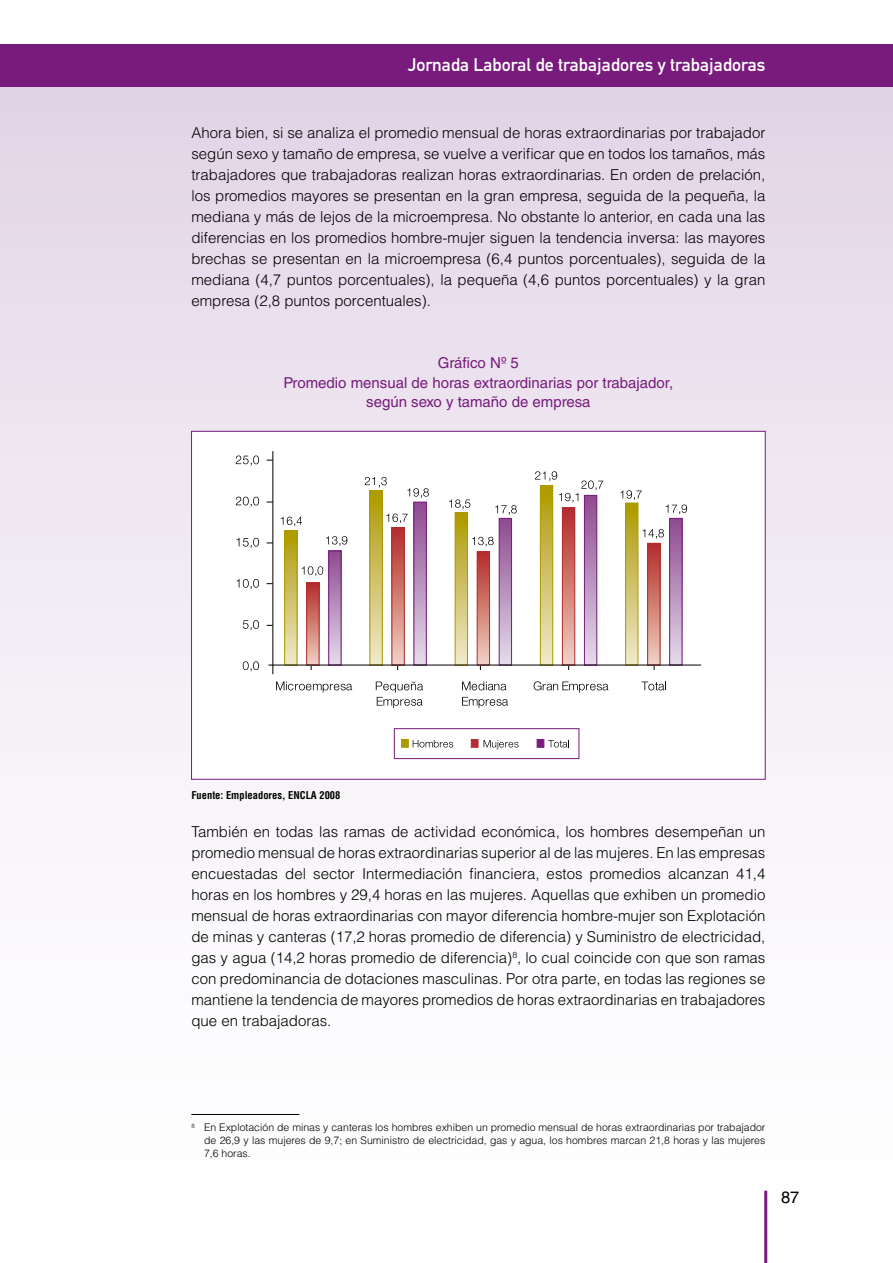
<style>
.page{position:relative;width:893px;height:1263px;background:#fff}
.page>*{position:absolute;margin:0;border:0;box-sizing:border-box;transform-origin:0 0}
.t1{font:18px "DIN Mittelschrift Std";color:#fff}
.t2{font:16.5px "Helvetica LT Std";color:#000}
.t3{font:300 15px/21px "Helvetica LT Std";color:#000;text-align:justify}
.t4{font:15px/19.5px "Helvetica LT Std";color:#781b7d;text-align:center}
.t5{font:300 10.5px/12.6px "Helvetica LT Std";color:#000;text-align:justify}
.t6{font:700 condensed 10.5px "Helvetica LT Std";color:#000}
</style>
<div class="page">
<div style="left:0;top:79px;width:893px;height:1184px;background:linear-gradient(to bottom,#e3d7e8,#fff)"></div>
<div style="left:0;top:44px;width:893px;height:43px;background:#781b7d"></div>
<hr style="left:764px;top:1191px;width:3px;height:72px;background:#781b7d">
<div style="left:191px;top:431px;width:575px;height:349px;background:#fff;border:1px solid #781b7d"></div>
<div style="left:401px;top:739px;width:7px;height:8px;background:#ac9a00"></div>
<div style="left:471px;top:739px;width:7px;height:8px;background:#b32c31;border:1px solid #b32c31"></div>
<div style="left:537px;top:739px;width:7px;height:8px;background:#781b7d"></div>
<svg style="left:413px;top:740px;width:40px;height:7px"></svg>
<svg style="left:484px;top:740px;width:35px;height:9px"></svg>
<svg style="left:548px;top:740px;width:21px;height:7px"></svg>
<div style="left:394px;top:728px;width:185px;height:31px;border:1px solid #781b7d"></div>
<hr style="left:273px;top:451px;width:1px;height:223px;background:#000">
<svg style="left:286px;top:533px;width:9px;height:130px"></svg>
<div style="left:284px;top:531px;width:13px;height:134px;border:1px solid #ac9a00"></div>
<svg style="left:372px;top:492px;width:8px;height:171px"></svg>
<div style="left:370px;top:490px;width:12px;height:175px;border:1px solid #ac9a00"></div>
<svg style="left:457px;top:514px;width:9px;height:149px"></svg>
<div style="left:455px;top:512px;width:13px;height:153px;border:1px solid #ac9a00"></div>
<svg style="left:542px;top:503px;width:9px;height:160px"></svg>
<div style="left:540px;top:486px;width:13px;height:179px;border:1px solid #ac9a00"></div>
<svg style="left:627px;top:505px;width:9px;height:158px"></svg>
<div style="left:625px;top:503px;width:13px;height:162px;border:1px solid #ac9a00"></div>
<svg style="left:308px;top:584px;width:9px;height:79px"></svg>
<div style="left:306px;top:582px;width:13px;height:83px;border:1px solid #b32c31"></div>
<svg style="left:394px;top:530px;width:8px;height:133px"></svg>
<div style="left:392px;top:528px;width:12px;height:137px;border:1px solid #b32c31"></div>
<svg style="left:479px;top:554px;width:9px;height:109px"></svg>
<div style="left:477px;top:552px;width:13px;height:113px;border:1px solid #b32c31"></div>
<svg style="left:564px;top:510px;width:9px;height:153px"></svg>
<div style="left:562px;top:508px;width:13px;height:157px;border:1px solid #b32c31"></div>
<svg style="left:649px;top:545px;width:9px;height:118px"></svg>
<div style="left:647px;top:543px;width:13px;height:122px;border:1px solid #b32c31"></div>
<svg style="left:330px;top:553px;width:9px;height:110px"></svg>
<div style="left:328px;top:551px;width:13px;height:114px;border:1px solid #781b7d"></div>
<svg style="left:416px;top:504px;width:8px;height:159px"></svg>
<div style="left:414px;top:502px;width:12px;height:163px;border:1px solid #781b7d"></div>
<svg style="left:501px;top:520px;width:9px;height:143px"></svg>
<div style="left:499px;top:518px;width:13px;height:147px;border:1px solid #781b7d"></div>
<svg style="left:586px;top:503px;width:9px;height:160px"></svg>
<div style="left:584px;top:495px;width:13px;height:170px;border:1px solid #781b7d"></div>
<svg style="left:671px;top:520px;width:9px;height:143px"></svg>
<div style="left:669px;top:518px;width:13px;height:147px;border:1px solid #781b7d"></div>
<svg style="left:302px;top:566px;width:21px;height:10px"></svg>
<svg style="left:281px;top:517px;width:21px;height:9px"></svg>
<svg style="left:365px;top:477px;width:22px;height:11px"></svg>
<svg style="left:449px;top:499px;width:21px;height:10px"></svg>
<svg style="left:620px;top:490px;width:22px;height:10px"></svg>
<svg style="left:386px;top:514px;width:22px;height:9px"></svg>
<svg style="left:472px;top:537px;width:22px;height:10px"></svg>
<svg style="left:642px;top:529px;width:22px;height:10px"></svg>
<svg style="left:326px;top:536px;width:21px;height:10px"></svg>
<svg style="left:407px;top:488px;width:22px;height:10px"></svg>
<svg style="left:495px;top:505px;width:22px;height:10px"></svg>
<svg style="left:535px;top:471px;width:68px;height:32px"></svg>
<svg style="left:666px;top:504px;width:21px;height:10px"></svg>
<svg style="left:243px;top:661px;width:16px;height:10px"></svg>
<svg style="left:243px;top:620px;width:16px;height:10px"></svg>
<svg style="left:236px;top:579px;width:23px;height:10px"></svg>
<svg style="left:236px;top:538px;width:23px;height:10px"></svg>
<svg style="left:236px;top:497px;width:23px;height:10px"></svg>
<svg style="left:236px;top:455px;width:23px;height:11px"></svg>
<svg style="left:276px;top:681px;width:76px;height:11px"></svg>
<svg style="left:376px;top:681px;width:47px;height:27px"></svg>
<svg style="left:462px;top:681px;width:44px;height:9px"></svg>
<svg style="left:462px;top:697px;width:46px;height:11px"></svg>
<svg style="left:534px;top:681px;width:74px;height:11px"></svg>
<svg style="left:641px;top:681px;width:25px;height:9px"></svg>
<hr style="left:268px;top:665px;width:433px;height:1px;background:#000">
<hr style="left:191px;top:1114px;width:108px;height:1px;background:#000">
<p class="t1" style="left:408px;top:54px;width:359px">Jornada Laboral de trabajadores y trabajadoras</p>
<p class="t3" style="left:191px;top:122px;width:576px">Ahora bien, si se analiza el promedio mensual de horas extraordinarias por trabajador según sexo y tamaño de empresa, se vuelve a verificar que en todos los tamaños, más trabajadores que trabajadoras realizan horas extraordinarias. En orden de prelación, los promedios mayores se presentan en la gran empresa, seguida de la pequeña, la mediana y más de lejos de la microempresa. No obstante lo anterior, en cada una las diferencias en los promedios hombre-mujer siguen la tendencia inversa: las mayores brechas se presentan en la microempresa (6,4 puntos porcentuales), seguida de la mediana (4,7 puntos porcentuales), la pequeña (4,6 puntos porcentuales) y la gran empresa (2,8 puntos porcentuales).</p>
<p class="t4" style="left:283px;top:353px;width:391px">Gráfico Nº 5<br>Promedio mensual de horas extraordinarias por trabajador, según sexo y tamaño de empresa</p>
<p class="t6" style="left:191px;top:789px;width:151px">Fuente: Empleadores, ENCLA 2008</p>
<p class="t3" style="left:191px;top:821px;width:576px">También en todas las ramas de actividad económica, los hombres desempeñan un promedio mensual de horas extraordinarias superior al de las mujeres. En las empresas encuestadas del sector Intermediación financiera, estos promedios alcanzan 41,4 horas en los hombres y 29,4 horas en las mujeres. Aquellas que exhiben un promedio mensual de horas extraordinarias con mayor diferencia hombre-mujer son Explotación de minas y canteras (17,2 horas promedio de diferencia) y Suministro de electricidad, gas y agua (14,2 horas promedio de diferencia)<sup>8</sup>, lo cual coincide con que son ramas con predominancia de dotaciones masculinas. Por otra parte, en todas las regiones se mantiene la tendencia de mayores promedios de horas extraordinarias en trabajadores que en trabajadoras.</p>
<p class="t5" style="left:204px;top:1121px;width:563px;text-indent:-13px"><sup>8</sup> En Explotación de minas y canteras los hombres exhiben un promedio mensual de horas extraordinarias por trabajador de 26,9 y las mujeres de 9,7; en Suministro de electricidad, gas y agua, los hombres marcan 21,8 horas y las mujeres 7,6 horas.</p>
<p class="t2" style="left:781px;top:1187px;width:20px">87</p>
</div>
